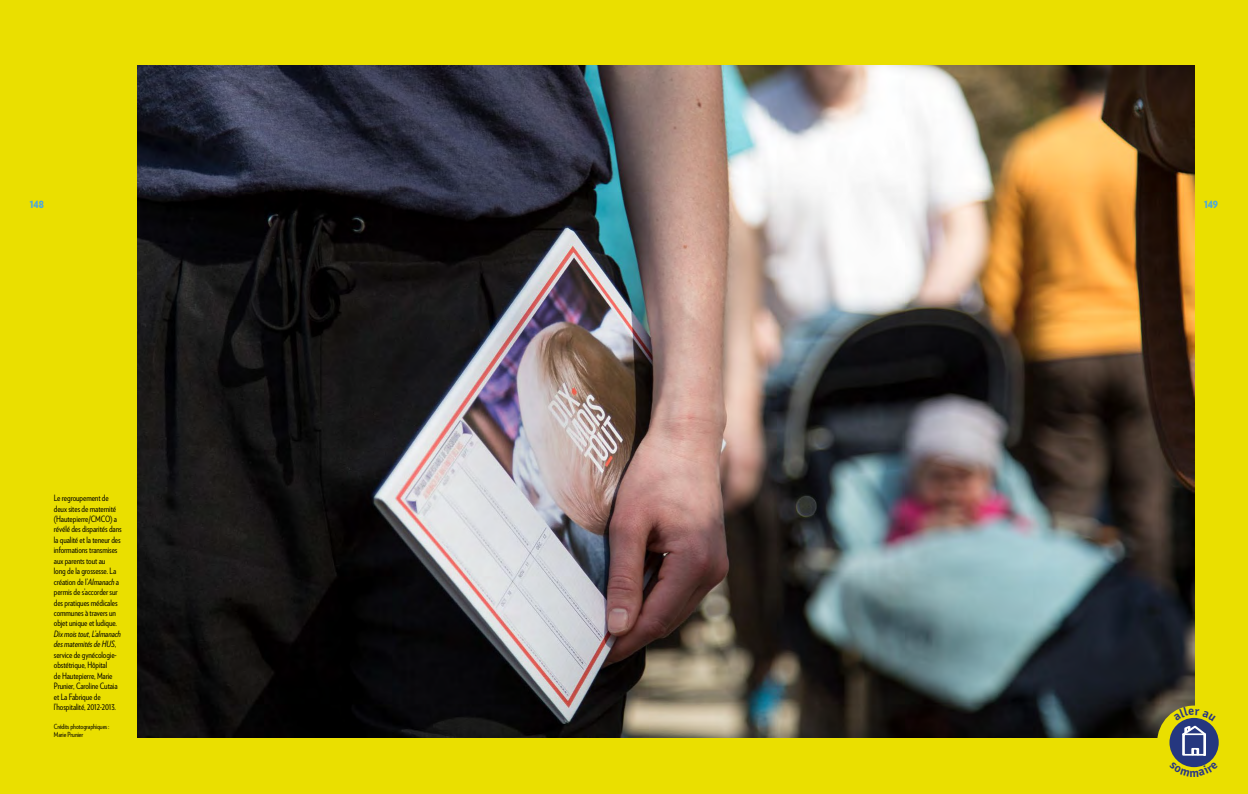
<style>
.page{position:relative;width:1248px;height:794px;background:#fff}
.page>*{position:absolute;margin:0;border:0;box-sizing:border-box;transform-origin:0 0}
.t1{font:900 10px "Verlag Condensed";letter-spacing:-.01em;color:#4ca7de}
.t2{font:8.7px/10.4px "Verlag Condensed";letter-spacing:-.01em;color:#000}
.t3{font:italic 8.7px/10.4px "Verlag Condensed";letter-spacing:-.01em;color:#000}
.t4{font:7px/8.4px "Verlag Condensed";letter-spacing:-.01em;color:#000}
.s1{font-style:italic}
.s2{font-style:normal}
</style>
<div class="page">
<div style="left:0;top:0;width:1247px;height:794px;background:#eadf00"></div>
<img style="left:137px;top:65px;width:1056px;height:672px">
<div style="left:1156px;top:705px;width:74px;height:74px;background:#eadf00;border-radius:50%"></div>
<div style="left:1169px;top:718px;width:49px;height:49px;background:#25377f;border-radius:50%"></div>
<svg style="left:1173px;top:707px;width:42px;height:48px"></svg>
<svg style="left:1178px;top:761px;width:33px;height:7px"></svg>
<p class="t1" style="left:30px;top:196px;width:16px">148</p>
<p class="t1" style="left:1203px;top:196px;width:16px">149</p>
<p class="t2" style="left:54px;top:492px;width:69px">Le regroupement de deux sites de maternité (Hautepierre/CMCO) a révélé des disparités dans la qualité et la teneur des informations transmises aux parents tout au<br>long de la grossesse. La création de l’<span class="s1">Almanach</span> a permis de s’accorder sur des pratiques médicales communes à travers un objet unique et ludique.</p>
<p class="t3" style="left:54px;top:628px;width:69px">Dix mois tout<span class="s2">,</span> L’almanach des maternités de HUS<span class="s2">,</span></p>
<p class="t2" style="left:54px;top:649px;width:65px">service de gynécologie&shy;obstétrique, Hôpital<br>de Hautepierre, Marie<br>Prunier, Caroline Cutaia et La Fabrique de l’hospitalité, 2012-2013.</p>
<p class="t4" style="left:54px;top:722px;width:57px">Crédits photographiques :<br>Marie Prunier</p>
</div>
